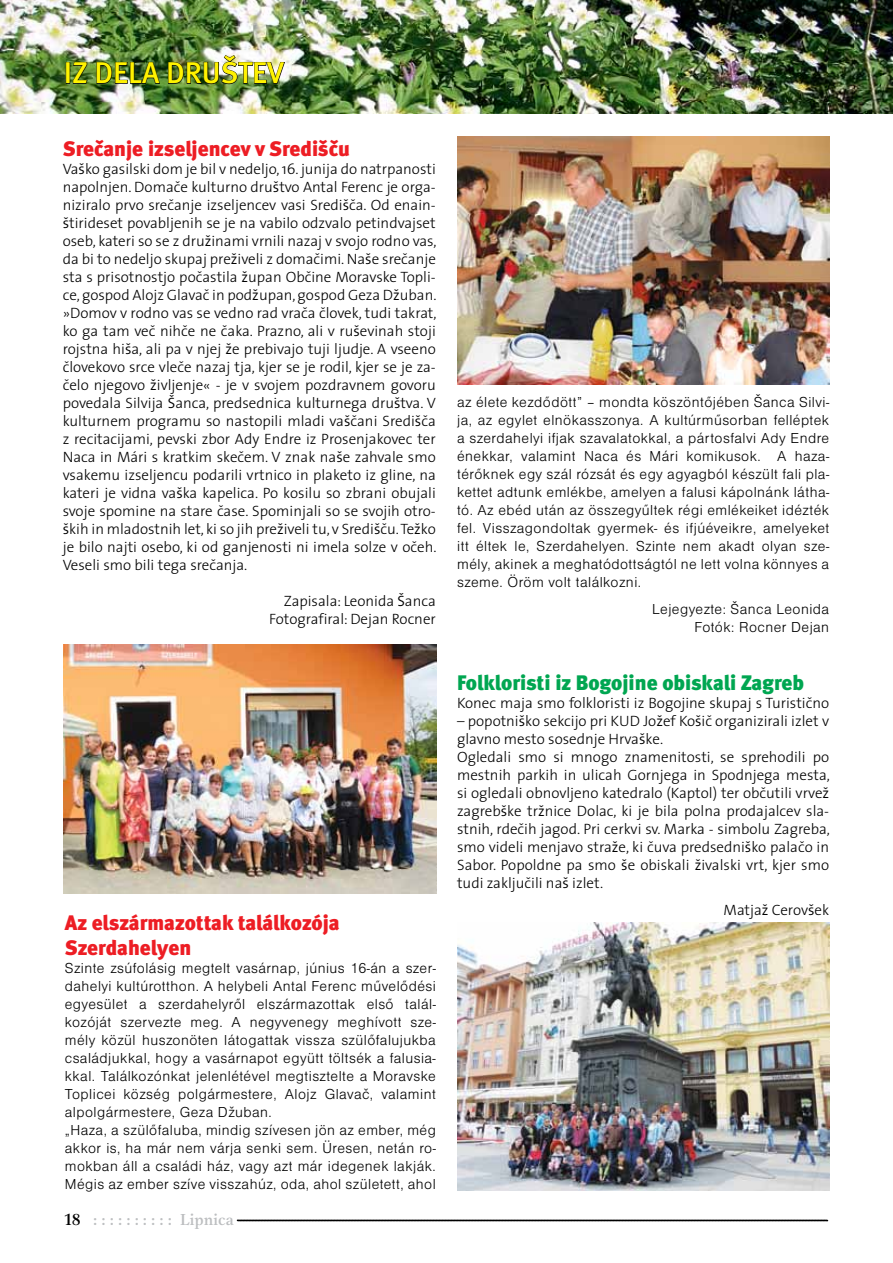
<style>
.page{position:relative;width:893px;height:1263px;background:#fff}
.page>*{position:absolute;margin:0;border:0;box-sizing:border-box;transform-origin:0 0}
.t1{font:30px "Meta Medium CE";color:#fff200}
.t2{font:21px/25.2px "Meta Black CELF";letter-spacing:-.005em;color:#ed1d24}
.t3{font:21px "Meta Black CELF";letter-spacing:-.005em;color:#00a651}
.t4{font:500 16.5px "Gamma Itc TEE";color:#bcbec0}
.t5{font:300 15px/18px "The Sans OT";color:#000;text-align:justify}
.t6{font:15px/18px "Nimbus San DEE Ligh";letter-spacing:.03em;color:#000}
.s1{color:#000}
</style>
<div class="page">
<img style="left:0;top:0;width:893px;height:114px">
<svg style="left:237px;top:1219px;width:591px;height:2px"></svg>
<div style="left:66px;top:62px;width:4px;height:22px;border:1px solid #000"></div>
<svg style="left:72px;top:62px;width:16px;height:22px"></svg>
<svg style="left:96px;top:62px;width:64px;height:22px"></svg>
<img style="left:168px;top:55px;width:117px;height:31px">
<img style="left:64px;top:645px;width:372px;height:248px">
<img style="left:457px;top:137px;width:372px;height:248px">
<img style="left:457px;top:923px;width:372px;height:268px">
<h1 class="t1" style="left:64px;top:54px;width:222px">IZ DELA DRUŠTEV</h1>
<h2 class="t2" style="left:63px;top:135px;width:289px">Srečanje izseljencev v Središču</h2>
<p class="t5" style="left:63px;top:159px;width:375px">Vaško gasilski dom je bil v nedeljo, 16. junija do natrpanosti napolnjen. Domače kulturno društvo Antal Ferenc je orga&shy;niziralo prvo srečanje izseljencev vasi Središča. Od enain&shy;štirideset povabljenih se je na vabilo odzvalo petindvajset oseb, kateri so se z družinami vrnili nazaj v svojo rodno vas, da bi to nedeljo skupaj preživeli z domačimi. Naše srečanje sta s prisotnostjo počastila župan Občine Moravske Topli&shy;ce, gospod Alojz Glavač in podžupan, gospod Geza Džuban. »Domov v rodno vas se vedno rad vrača človek, tudi takrat, ko ga tam več nihče ne čaka. Prazno, ali v ruševinah stoji rojstna hiša, ali pa v njej že prebivajo tuji ljudje. A vseeno človekovo srce vleče nazaj tja, kjer se je rodil, kjer se je za&shy;čelo njegovo življenje« - je v svojem pozdravnem govoru povedala Silvija Šanca, predsednica kulturnega društva. V kulturnem programu so nastopili mladi vaščani Središča z recitacijami, pevski zbor Ady Endre iz Prosenjakovec ter Naca in Mári s kratkim skečem. V znak naše zahvale smo vsakemu izseljencu podarili vrtnico in plaketo iz gline, na kateri je vidna vaška kapelica. Po kosilu so zbrani obujali svoje spomine na stare čase. Spominjali so se svojih otro&shy;ških in mladostnih let, ki so jih preživeli tu, v Središču. Težko je bilo najti osebo, ki od ganjenosti ni imela solze v očeh.<br>Veseli smo bili tega srečanja.</p>
<p class="t5" style="left:269px;top:591px;width:168px;text-align:right">Zapisala: Leonida Šanca<br>Fotografiral: Dejan Rocner</p>
<h2 class="t2" style="left:65px;top:909px;width:276px">Az elszármazottak találkozója<br>Szerdahelyen</h2>
<p class="t6" style="left:65px;top:959px;width:373px">Szinte zsúfolásig megtelt vasárnap, június 16-án a szer&shy;dahelyi kultúrotthon. A helybeli Antal Ferenc művelődési egyesület a szerdahelyről elszármazottak első talál&shy;kozóját szervezte meg. A negyvenegy meghívott sze&shy;mély közül huszonöten látogattak vissza szülőfalujukba családjukkal, hogy a vasárnapot együtt töltsék a falusia&shy;kkal. Találkozónkat jelenlétével megtisztelte a Moravske Toplicei község polgármestere, Alojz Glavač, valamint alpolgármestere, Geza Džuban.<br>„Haza, a szülőfaluba, mindig szívesen jön az ember, még akkor is, ha már nem várja senki sem. Üresen, netán ro&shy;mokban áll a családi ház, vagy azt már idegenek lakják.<br>Mégis az ember szíve visszahúz, oda, ahol született, ahol</p>
<p class="t4" style="left:64px;top:1209px;width:171px"><span class="s1">18</span> : : : : : : : : : : Lipnica</p>
<p class="t6" style="left:457px;top:393px;width:374px;text-align:justify">az élete kezdődött” – mondta köszöntőjében Šanca Silvi&shy;ja, az egylet elnökasszonya. A kultúrműsorban felléptek a szerdahelyi ifjak szavalatokkal, a pártosfalvi Ady Endre énekkar, valamint Naca és Mári komikusok. A haza&shy;térőknek egy szál rózsát és egy agyagból készült fali pla&shy;kettet adtunk emlékbe, amelyen a falusi kápolnánk látha&shy;tó. Az ebéd után az összegyűltek régi emlékeiket idézték fel. Visszagondoltak gyermek- és ifjúéveikre, amelyeket itt éltek le, Szerdahelyen. Szinte nem akadt olyan sze&shy;mély, akinek a meghatódottságtól ne lett volna könnyes a szeme. Öröm volt találkozni.</p>
<p class="t6" style="left:652px;top:600px;width:179px;text-align:right">Lejegyezte: Šanca Leonida<br>Fotók: Rocner Dejan</p>
<h2 class="t3" style="left:457px;top:670px;width:348px">Folkloristi iz Bogojine obiskali Zagreb</h2>
<p class="t5" style="left:457px;top:693px;width:374px">Konec maja smo folkloristi iz Bogojine skupaj s Turistično</p>
<p class="t5" style="left:457px;top:711px;width:374px;text-align:left">– popotniško sekcijo pri KUD Jožef Košič organizirali izlet v glavno mesto sosednje Hrvaške.<br>Ogledali smo si mnogo znamenitosti, se sprehodili po mestnih parkih in ulicah Gornjega in Spodnjega mesta, si ogledali obnovljeno katedralo (Kaptol) ter občutili vrvež zagrebške tržnice Dolac, ki je bila polna prodajalcev sla&shy;stnih, rdečih jagod. Pri cerkvi sv. Marka - simbolu Zagreba, smo videli menjavo straže, ki čuva predsedniško palačo in Sabor. Popoldne pa smo še obiskali živalski vrt, kjer smo tudi zaključili naš izlet.</p>
<p class="t5" style="left:724px;top:900px;width:107px">Matjaž Cerovšek</p>
</div>
